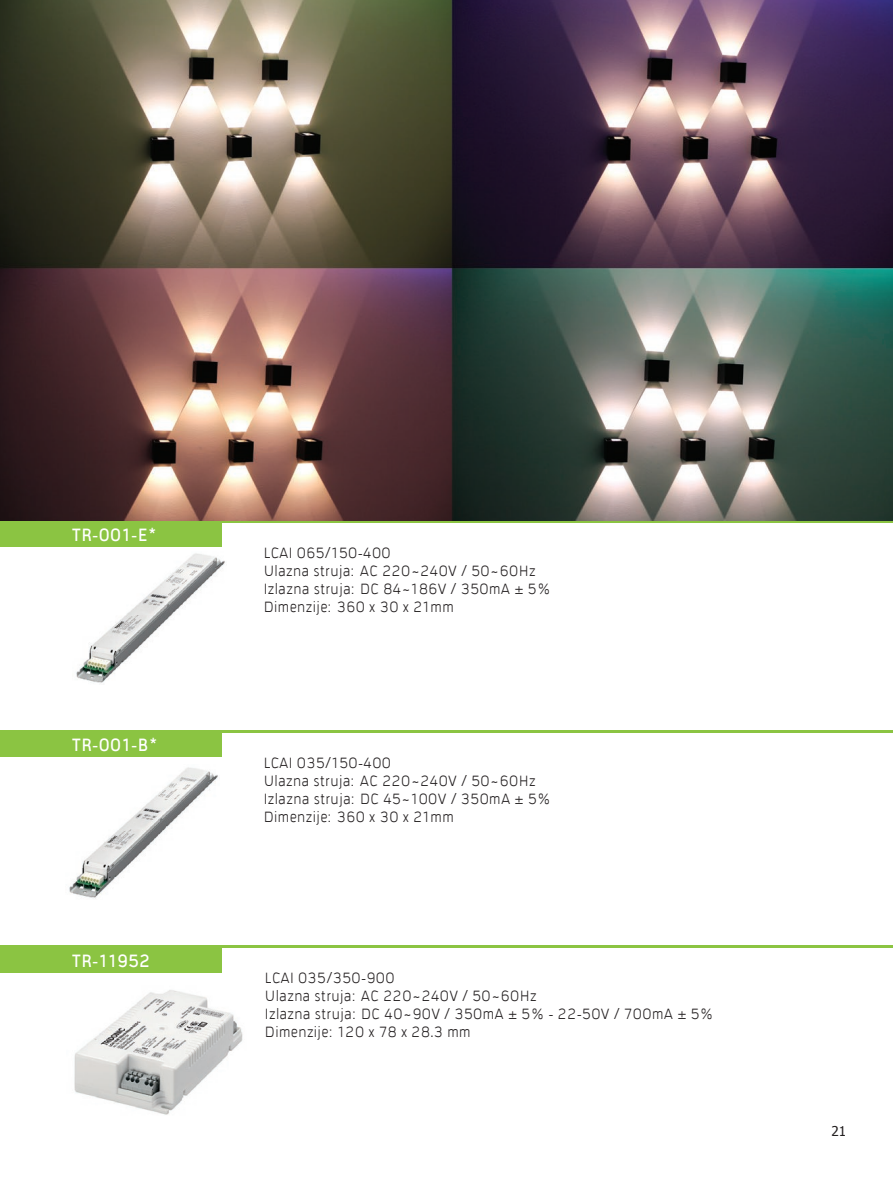
<style>
.page{position:relative;width:893px;height:1191px;background:#fff}
.page>*{position:absolute;margin:0;border:0;box-sizing:border-box;transform-origin:0 0}
.t1{font:700 18px "Tirana";letter-spacing:.025em;color:#fff}
.t2{font:300 15px/18px "Tirana";letter-spacing:.025em;color:#231f20}
.t3{font:13.5px "Tahoma";color:#231f20}
</style>
<div class="page">
<div style="left:0;top:520px;width:221px;height:27px;background:#8bc442"></div>
<div style="left:0;top:730px;width:221px;height:27px;background:#8bc442"></div>
<div style="left:0;top:946px;width:221px;height:26px;background:#8bc442"></div>
<hr style="left:0;top:730px;width:893px;height:2px;background:#8bc442">
<hr style="left:0;top:520px;width:893px;height:2px;background:#8bc442">
<hr style="left:0;top:946px;width:893px;height:2px;background:#8bc442">
<img style="left:69px;top:767px;width:149px;height:132px">
<img style="left:76px;top:553px;width:149px;height:130px">
<img style="left:74px;top:990px;width:169px;height:125px">
<img style="left:0;top:0;width:893px;height:520px">
<p class="t1" style="left:72px;top:524px;width:86px">TR-001-E*</p>
<p class="t1" style="left:72px;top:734px;width:87px">TR-001-B*</p>
<p class="t1" style="left:72px;top:950px;width:79px">TR-11952</p>
<p class="t2" style="left:264px;top:544px;width:288px">LCAI 065/150-400<br>Ulazna struja: AC 220~240V / 50~60Hz<br>Izlazna struja: DC 84~186V / 350mA ± 5%<br>Dimenzije: 360 x 30 x 21mm</p>
<p class="t2" style="left:264px;top:754px;width:289px">LCAI 035/150-400<br>Ulazna struja: AC 220~240V / 50~60Hz<br>Izlazna struja: DC 45~100V / 350mA ± 5%<br>Dimenzije: 360 x 30 x 21mm</p>
<p class="t2" style="left:265px;top:968px;width:450px">LCAI 035/350-900<br>Ulazna struja: AC 220~240V / 50~60Hz<br>Izlazna struja: DC 40~90V / 350mA ± 5% - 22-50V / 700mA ± 5% Dimenzije: 120 x 78 x 28.3 mm</p>
<p class="t3" style="left:831px;top:1122px;width:16px">21</p>
</div>
